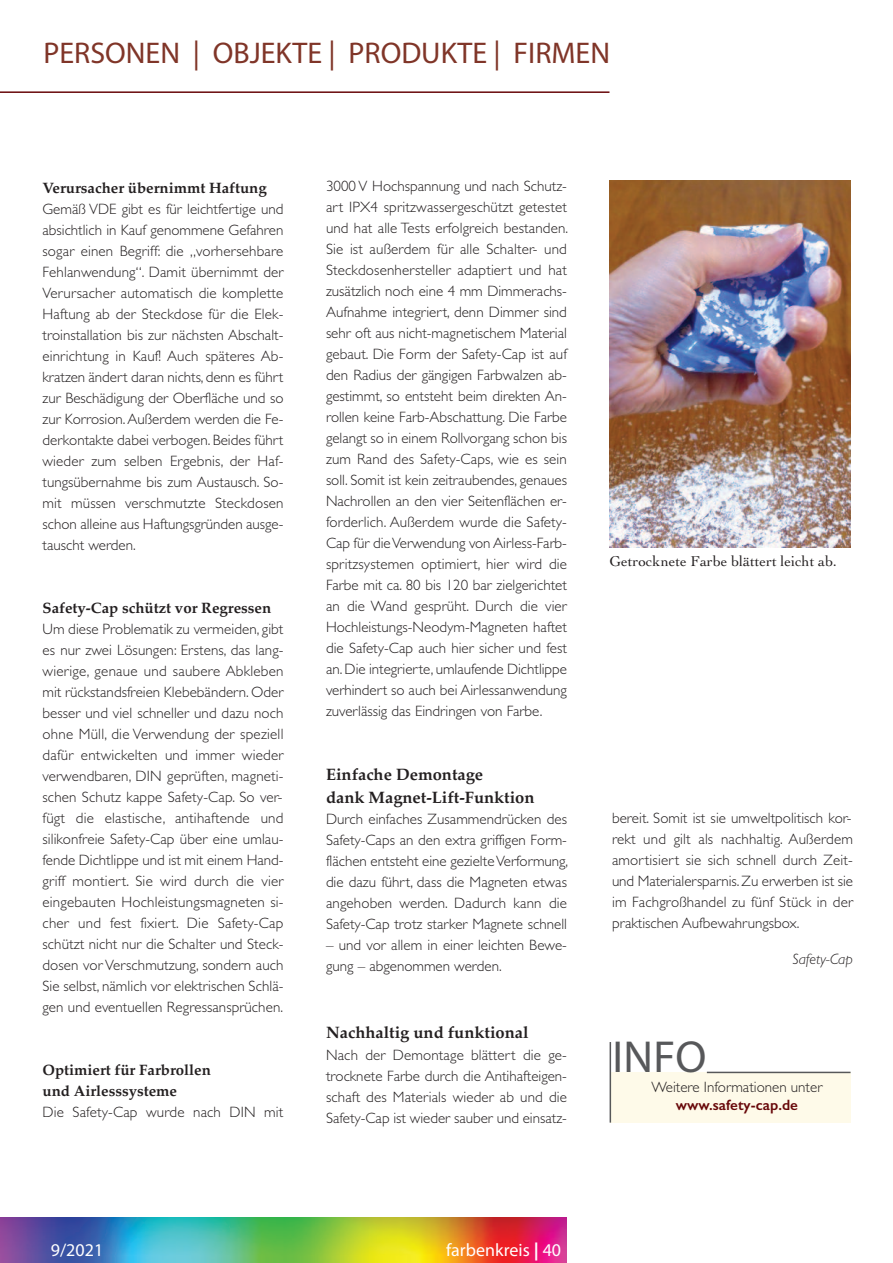
<style>
.page{position:relative;width:893px;height:1263px;background:#fff}
.page>*{position:absolute;margin:0;border:0;box-sizing:border-box;transform-origin:0 0}
.t1{font:45px "Myriad Hebrew";color:#57585a}
.t2{font:30px "Myriad Hebrew";color:#803528}
.t3{font:18px "Myriad Hebrew";color:#fff}
.t4{font:700 16.5px/22.5px "Palatino";color:#231f20}
.t5{font:300 15px/21px "Gill Sans";color:#231f20;text-align:justify}
.t6{font:700 15px/21px "Palatino";color:#231f20}
.t7{font:15px "Cochin";color:#231f20}
.t8{font:600 15px "Gill Sans";color:#68080a}
.t9{font:italic 300 15px "Gill Sans";color:#231f20}
.s1{font-weight:700}
</style>
<div class="page">
<img style="left:0;top:1217px;width:567px;height:46px">
<hr style="left:0;top:91px;width:609px;height:2px;background:#68080a">
<img style="left:609px;top:180px;width:241px;height:367px">
<div style="left:610px;top:1072px;width:240px;height:50px;background:#fefae9"></div>
<hr style="left:707px;top:1072px;width:143px;height:1px;background:#57585a">
<hr style="left:610px;top:1042px;width:1px;height:80px;background:#57585a">
<h2 class="t2" style="left:44px;top:42px;width:568px">PERSONEN | OBJEKTE | PRODUKTE | FIRMEN</h2>
<p class="t6" style="left:43px;top:177px;width:226px">Verursacher übernimmt Haftung</p>
<p class="t5" style="left:43px;top:198px;width:242px">Gemäß VDE gibt es für leichtfertige und absichtlich in Kauf genommene Gefahren sogar einen Begriff: die „vorhersehbare Fehlanwendung“. Damit übernimmt der Verursacher automatisch die komplette Haftung ab der Steckdose für die Elek&shy;troinstallation bis zur nächsten Abschalt&shy;einrichtung in Kauf! Auch späteres Ab&shy;kratzen ändert daran nichts, denn es führt zur Beschädigung der Oberfläche und so zur Korrosion.Außerdem werden die Fe&shy;derkontakte dabei verbogen. Beides führt wieder zum selben Ergebnis, der Haf&shy;tungsübernahme bis zum Austausch. So&shy;mit müssen verschmutzte Steckdosen schon alleine aus Haftungsgründen ausge&shy;tauscht werden.</p>
<p class="t6" style="left:43px;top:597px;width:230px">Safety-Cap schützt vor Regressen</p>
<p class="t5" style="left:43px;top:618px;width:243px">Um diese Problematik zu vermeiden, gibt es nur zwei Lösungen: Erstens, das lang&shy;wierige, genaue und saubere Abkleben mit rückstandsfreien Klebebändern. Oder besser und viel schneller und dazu noch ohne Müll, die Verwendung der speziell dafür entwickelten und immer wieder verwendbaren, DIN geprüften, magneti&shy;schen Schutz kappe Safety-Cap. So ver&shy;fügt die elastische, antihaftende und silikonfreie Safety-Cap über eine umlau&shy;fende Dichtlippe und ist mit einem Hand&shy;griff montiert. Sie wird durch die vier eingebauten Hochleistungsmagneten si&shy;cher und fest fixiert. Die Safety-Cap schützt nicht nur die Schalter und Steck&shy;dosen vor Verschmutzung, sondern auch Sie selbst, nämlich vor elektrischen Schlä&shy;gen und eventuellen Regressansprüchen.</p>
<p class="t6" style="left:43px;top:1059px;width:170px">Optimiert für Farbrollen und Airlesssysteme</p>
<p class="t5" style="left:43px;top:1101px;width:242px">Die Safety-Cap wurde nach DIN mit</p>
<p class="t5" style="left:326px;top:175px;width:244px">3000 V Hochspannung und nach Schutz&shy;art IPX4 spritzwassergeschützt getestet und hat alle Tests erfolgreich bestanden.<br>Sie ist außerdem für alle Schalter- und Steckdosenhersteller adaptiert und hat zusätzlich noch eine 4 mm Dimmerachs-Aufnahme integriert, denn Dimmer sind sehr oft aus nicht-magnetischem Material gebaut. Die Form der Safety-Cap ist auf den Radius der gängigen Farbwalzen ab&shy;gestimmt, so entsteht beim direkten An&shy;rollen keine Farb-Abschattung. Die Farbe gelangt so in einem Rollvorgang schon bis zum Rand des Safety-Caps, wie es sein soll. Somit ist kein zeitraubendes, genaues Nachrollen an den vier Seitenflächen er&shy;forderlich. Außerdem wurde die Safety-Cap für dieVerwendung von Airless-Farb&shy;spritzsystemen optimiert, hier wird die Farbe mit ca. 80 bis 120 bar zielgerichtet an die Wand gesprüht. Durch die vier Hochleistungs-Neodym-Magneten haftet die Safety-Cap auch hier sicher und fest an. Die integrierte, umlaufende Dichtlippe verhindert so auch bei Airlessanwendung zuverlässig das Eindringen von Farbe.</p>
<p class="t4" style="left:326px;top:763px;width:210px">Einfache Demontage<br>dank Magnet-Lift-Funktion</p>
<p class="t5" style="left:326px;top:808px;width:244px">Durch einfaches Zusammendrücken des Safety-Caps an den extra griffigen Form&shy;flächen entsteht eine gezielteVerformung, die dazu führt, dass die Magneten etwas angehoben werden. Dadurch kann die Safety-Cap trotz starker Magnete schnell</p>
<p class="t5" style="left:326px;top:934px;width:242px">– und vor allem in einer leichten Bewe&shy;gung – abgenommen werden.</p>
<p class="t4" style="left:326px;top:1021px;width:204px">Nachhaltig und funktional</p>
<p class="t5" style="left:326px;top:1044px;width:242px">Nach der Demontage blättert die ge&shy;trocknete Farbe durch die Antihafteigen&shy;schaft des Materials wieder ab und die Safety-Cap ist wieder sauber und einsatz-</p>
<p class="t7" style="left:610px;top:551px;width:229px">Getrocknete Farbe blättert leicht ab.</p>
<p class="t5" style="left:612px;top:807px;width:242px">bereit. Somit ist sie umweltpolitisch kor&shy;rekt und gilt als nachhaltig. Außerdem amortisiert sie sich schnell durch Zeit&shy;und Materialersparnis. Zu erwerben ist sie im Fachgroßhandel zu fünf Stück in der praktischen Aufbewahrungsbox.</p>
<p class="t9" style="left:792px;top:950px;width:62px">Safety-Cap</p>
<h1 class="t1" style="left:612px;top:1040px;width:95px">INFO</h1>
<p class="t5" style="left:651px;top:1076px;width:172px">Weitere Informationen unter</p>
<p class="t8" style="left:676px;top:1096px;width:124px">www.safety-cap.de</p>
<p class="t3" style="left:51px;top:1243px;width:54px">9/2021</p>
<p class="t3" style="left:446px;top:1243px;width:117px">farbenkreis <span class="s1">|</span> 40</p>
</div>
